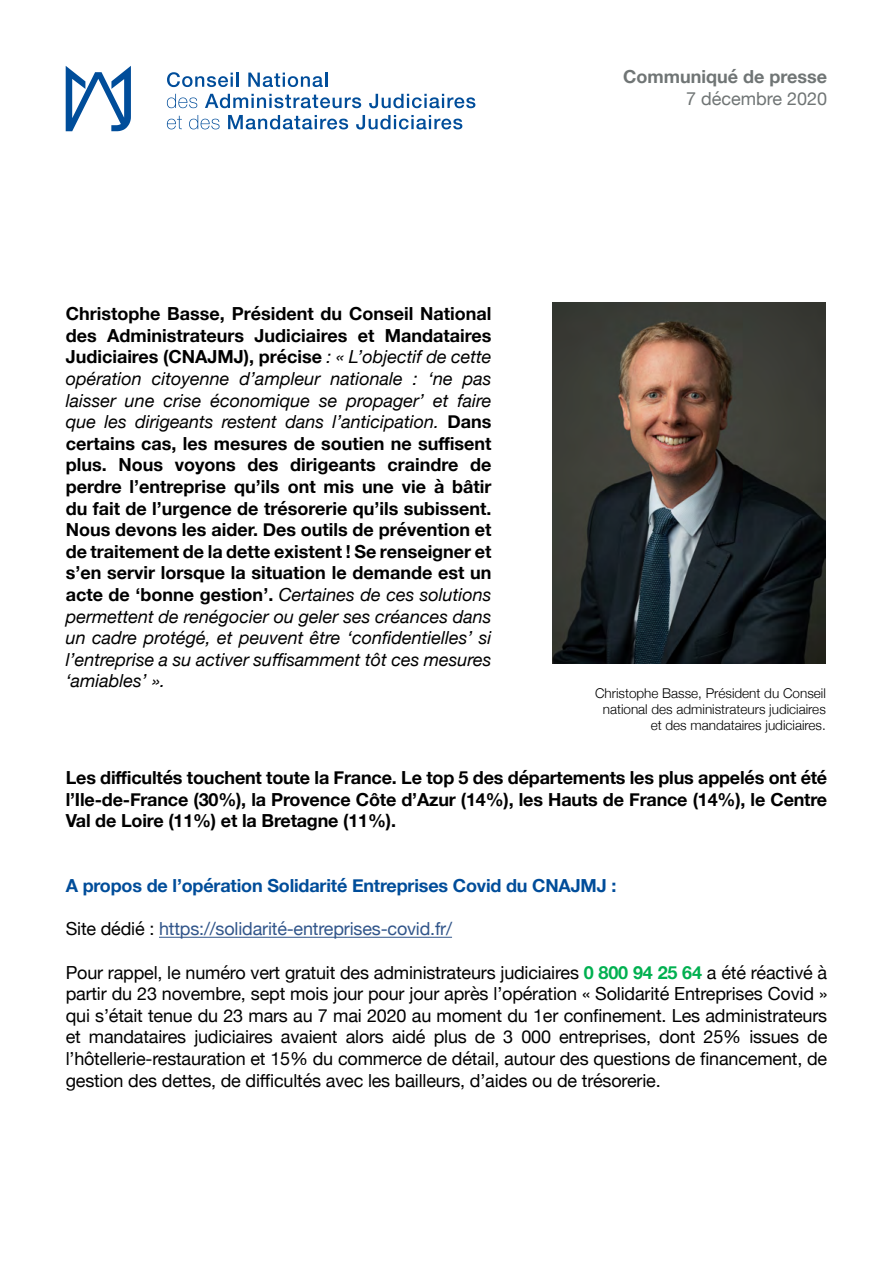
<style>
.page{position:relative;width:893px;height:1263px;background:#fff}
.page>*{position:absolute;margin:0;border:0;box-sizing:border-box;transform-origin:0 0}
.Texte_courant{font:700 18px/21.6px "Helvetica Neue";letter-spacing:-.005em;color:#000;text-align:justify}
.Texte_courant-2{font:18px/21.6px "Helvetica Neue";letter-spacing:-.01em;color:#000;text-align:justify}
.Texte_courant-3{font:700 18px "Helvetica Neue";letter-spacing:-.01em;color:#004d9a}
.Texte_courant-4{font:18px "Helvetica Neue";letter-spacing:-.01em;color:#31558a}
.Texte_courant-5{font:700 18px "Helvetica Neue";color:#707575}
.Texte_courant-6{font:18px "Helvetica Neue";color:#707575}
.t1{font:300 13.5px "Helvetica Neue";color:#000}
.s1{font-weight:400;font-style:italic}
.s2{color:#000}
.s3{font-weight:700;color:#00b050}
</style>
<div class="page">
<img style="left:553px;top:303px;width:273px;height:360px">
<svg style="left:66px;top:66px;width:65px;height:65px"></svg>
<svg style="left:167px;top:72px;width:71px;height:15px"></svg>
<svg style="left:248px;top:73px;width:79px;height:14px"></svg>
<svg style="left:167px;top:94px;width:30px;height:14px"></svg>
<svg style="left:205px;top:94px;width:156px;height:14px"></svg>
<svg style="left:369px;top:94px;width:106px;height:14px"></svg>
<svg style="left:167px;top:116px;width:15px;height:13px"></svg>
<svg style="left:189px;top:115px;width:31px;height:14px"></svg>
<svg style="left:228px;top:115px;width:120px;height:14px"></svg>
<svg style="left:356px;top:115px;width:106px;height:14px"></svg>
<hr style="left:159px;top:937px;width:293px;height:1px;background:#31558a">
<p class="Texte_courant" style="left:66px;top:303px;width:427px">Christophe Basse, Président du Conseil National des Administrateurs Judiciaires et Mandataires Judiciaires (CNAJMJ), précise <span class="s1">: « L’objectif de cette opération citoyenne d’ampleur nationale : ‘ne pas laisser une crise économique se propager’ et faire que les dirigeants restent dans l’anticipation.</span> Dans certains cas, les mesures de soutien ne suffisent plus. Nous voyons des dirigeants craindre de perdre l’entreprise qu’ils ont mis une vie à bâtir du fait de l’urgence de trésorerie qu’ils subissent.<br>Nous devons les aider. Des outils de prévention et de traitement de la dette existent ! Se renseigner et s’en servir lorsque la situation le demande est un acte de ‘bonne gestion’. <span class="s1">Certaines de ces solutions permettent de renégocier ou geler ses créances dans un cadre protégé, et peuvent être ‘confidentielles’ si l’entreprise a su activer suffisamment tôt ces mesures ‘amiables’ ».</span></p>
<p class="Texte_courant-5" style="left:623px;top:63px;width:205px">Communiqué de presse</p>
<p class="Texte_courant-6" style="left:686px;top:86px;width:143px">7 décembre 2020</p>
<p class="t1" style="left:595px;top:682px;width:232px">Christophe Basse, Président du Conseil</p>
<p class="t1" style="left:603px;top:698px;width:225px">national des administrateurs judiciaires</p>
<p class="t1" style="left:651px;top:714px;width:177px">et des mandataires judiciaires.</p>
<p class="Texte_courant" style="left:66px;top:767px;width:763px">Les difficultés touchent toute la France. Le top 5 des départements les plus appelés ont été l’Ile-de-France (30%), la Provence Côte d’Azur (14%), les Hauts de France (14%), le Centre Val de Loire (11%) et la Bretagne (11%).</p>
<p class="Texte_courant-3" style="left:66px;top:872px;width:552px">A propos de l’opération Solidarité Entreprises Covid du CNAJMJ :</p>
<p class="Texte_courant-4" style="left:66px;top:916px;width:388px"><span class="s2">Site dédié :</span> https://solidarité-entreprises-covid.fr/</p>
<p class="Texte_courant-2" style="left:66px;top:962px;width:763px">Pour rappel, le numéro vert gratuit des administrateurs judiciaires <span class="s3">0 800 94 25 64</span> a été réactivé à partir du 23 novembre, sept mois jour pour jour après l’opération « Solidarité Entreprises Covid » qui s’était tenue du 23 mars au 7 mai 2020 au moment du 1er confinement. Les administrateurs et mandataires judiciaires avaient alors aidé plus de 3 000 entreprises, dont 25% issues de l’hôtellerie-restauration et 15% du commerce de détail, autour des questions de financement, de gestion des dettes, de difficultés avec les bailleurs, d’aides ou de trésorerie.</p>
</div>
